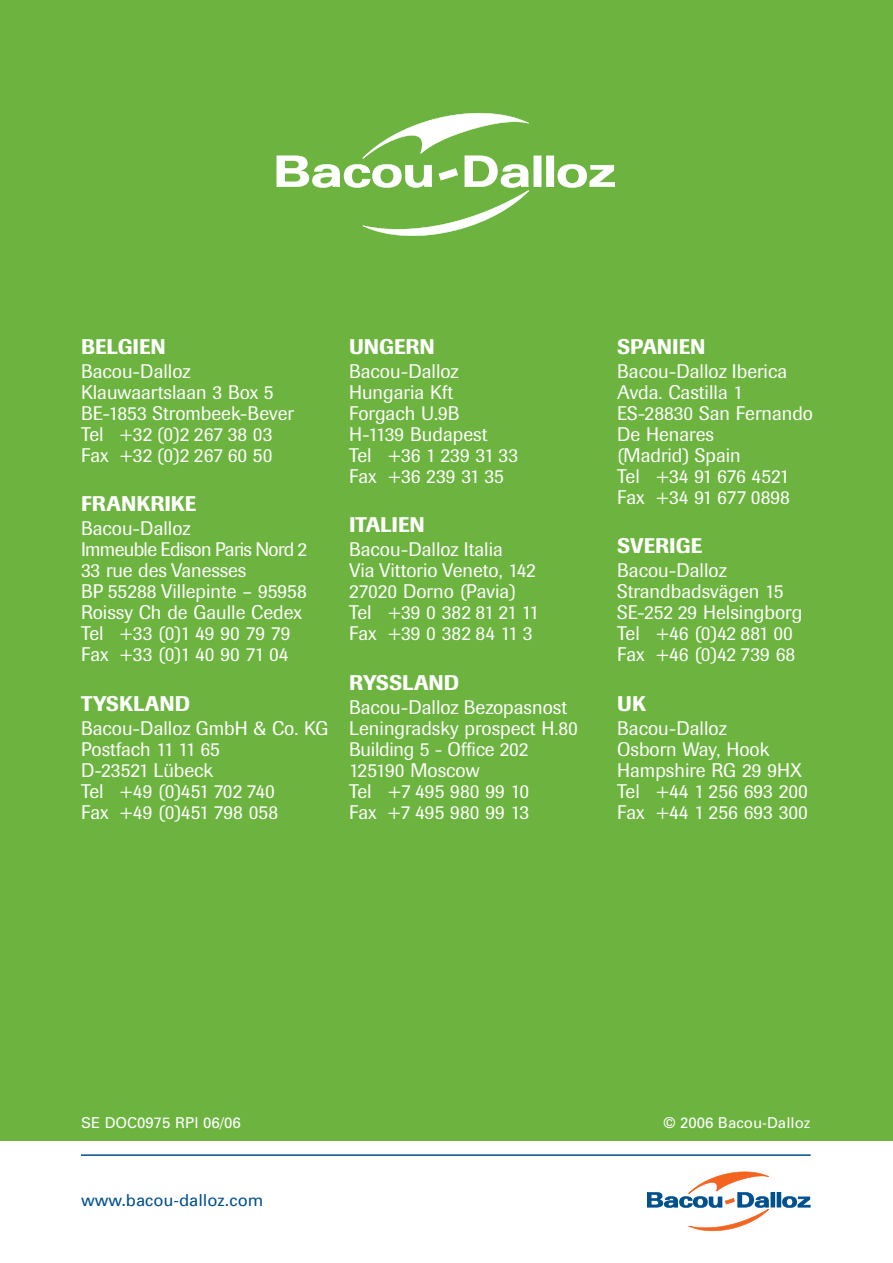
<style>
.page{position:relative;width:893px;height:1263px;background:#fff}
.page>*{position:absolute;margin:0;border:0;box-sizing:border-box;transform-origin:0 0}
.t1{font:500 21px "Imago BQ";color:#fff}
.t2{font:19.5px/21px "Imago BQ";color:#fff}
.t3{font:16.5px "Univers";color:#01508e}
.t4{font:15px "Univers";color:#fff}
</style>
<div class="page">
<div style="left:0;top:0;width:893px;height:1140px;background:#6cb43f"></div>
<div style="left:771px;top:1192px;width:4px;height:15px;border:1px solid #01508e"></div>
<div style="left:777px;top:1192px;width:4px;height:15px;border:1px solid #01508e"></div>
<svg style="left:782px;top:1196px;width:28px;height:12px"></svg>
<svg style="left:647px;top:1171px;width:123px;height:60px"></svg>
<hr style="left:81px;top:1154px;width:730px;height:2px;background:#01508e">
<div style="left:534px;top:156px;width:7px;height:31px;background:#fff"></div>
<div style="left:547px;top:156px;width:6px;height:31px;background:#fff"></div>
<div style="left:546px;top:155px;width:8px;height:32px;border:1px solid #fff"></div>
<svg style="left:557px;top:164px;width:58px;height:24px"></svg>
<svg style="left:277px;top:113px;width:252px;height:123px"></svg>
<p class="t1" style="left:81px;top:339px;width:86px">BELGIEN</p>
<p class="t2" style="left:81px;top:362px;width:214px">Bacou-Dalloz<br>Klauwaartslaan 3 Box 5<br>BE-1853 Strombeek-Bever<br>Tel +32 (0)2 267 38 03<br>Fax +32 (0)2 267 60 50</p>
<p class="t1" style="left:81px;top:496px;width:117px">FRANKRIKE</p>
<p class="t2" style="left:81px;top:520px;width:228px">Bacou-Dalloz<br>Immeuble Edison Paris Nord 2<br>33 rue des Vanesses<br>BP 55288 Villepinte – 95958<br>Roissy Ch de Gaulle Cedex<br>Tel +33 (0)1 49 90 79 79<br>Fax +33 (0)1 40 90 71 04</p>
<p class="t1" style="left:81px;top:696px;width:111px">TYSKLAND</p>
<p class="t2" style="left:81px;top:719px;width:249px">Bacou-Dalloz GmbH &amp; Co. KG<br>Postfach 11 11 65<br>D-23521 Lübeck<br>Tel +49 (0)451 702 740<br>Fax +49 (0)451 798 058</p>
<p class="t1" style="left:349px;top:339px;width:87px">UNGERN</p>
<p class="t2" style="left:349px;top:362px;width:171px">Bacou-Dalloz<br>Hungaria Kft<br>Forgach U.9B<br>H-1139 Budapest<br>Tel +36 1 239 31 33<br>Fax +36 239 31 35</p>
<p class="t1" style="left:349px;top:517px;width:77px">ITALIEN</p>
<p class="t2" style="left:349px;top:541px;width:192px">Bacou-Dalloz Italia<br>Via Vittorio Veneto, 142<br>27020 Dorno (Pavia)<br>Tel +39 0 382 81 21 11<br>Fax +39 0 382 84 11 3</p>
<p class="t1" style="left:349px;top:675px;width:112px">RYSSLAND</p>
<p class="t2" style="left:349px;top:698px;width:230px">Bacou-Dalloz Bezopasnost<br>Leningradsky prospect H.80<br>Building 5 - Office 202<br>125190 Moscow<br>Tel +7 495 980 99 10<br>Fax +7 495 980 99 13</p>
<p class="t1" style="left:617px;top:339px;width:90px">SPANIEN</p>
<p class="t2" style="left:617px;top:362px;width:197px">Bacou-Dalloz Iberica<br>Avda. Castilla 1<br>ES-28830 San Fernando<br>De Henares<br>(Madrid) Spain<br>Tel +34 91 676 4521<br>Fax +34 91 677 0898</p>
<p class="t1" style="left:617px;top:538px;width:86px">SVERIGE</p>
<p class="t2" style="left:617px;top:562px;width:187px">Bacou-Dalloz<br>Strandbadsvägen 15<br>SE-252 29 Helsingborg<br>Tel +46 (0)42 881 00<br>Fax +46 (0)42 739 68</p>
<p class="t1" style="left:617px;top:696px;width:30px">UK</p>
<p class="t2" style="left:617px;top:719px;width:192px">Bacou-Dalloz<br>Osborn Way, Hook<br>Hampshire RG 29 9HX<br>Tel +44 1 256 693 200<br>Fax +44 1 256 693 300</p>
<p class="t4" style="left:81px;top:1117px;width:161px">SE DOC0975 RPI 06/06</p>
<p class="t4" style="left:663px;top:1117px;width:149px">© 2006 Bacou-Dalloz</p>
<p class="t3" style="left:81px;top:1194px;width:184px">www.bacou-dalloz.com</p>
</div>
